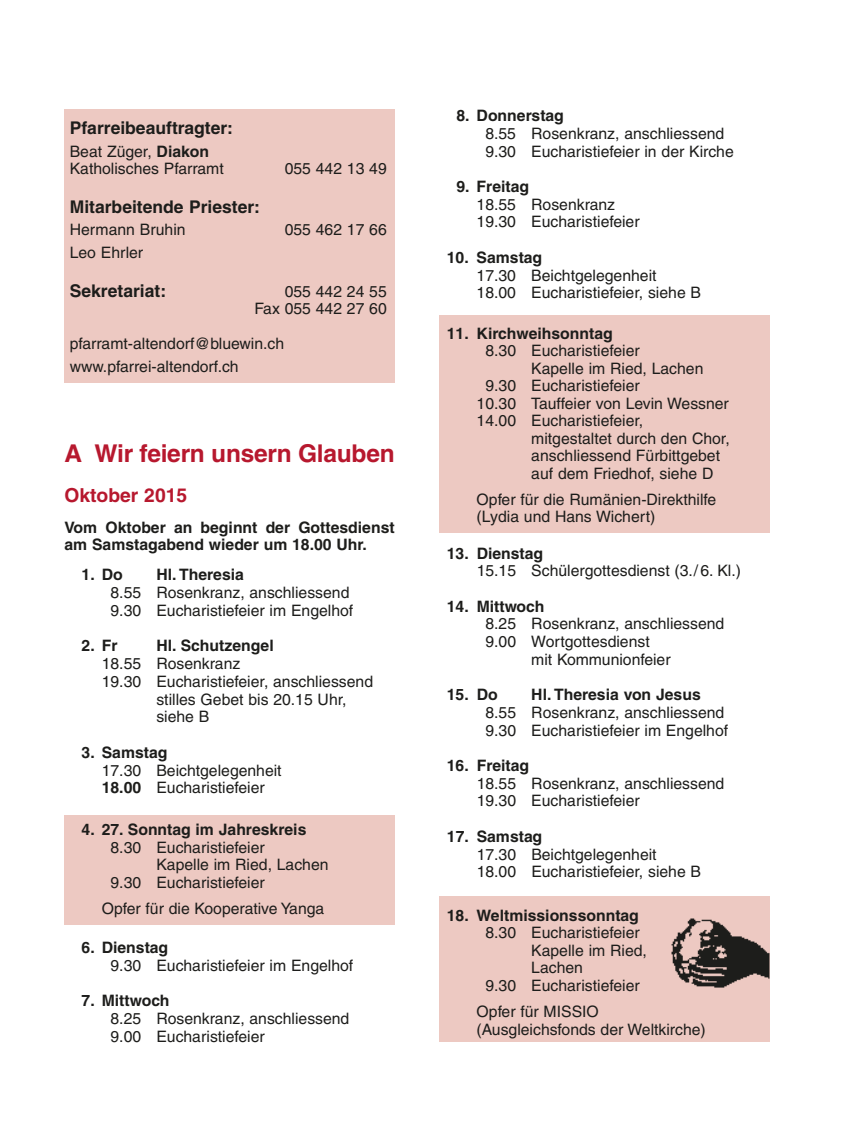
<style>
.page{position:relative;width:854px;height:1146px;background:#fff}
.page>*{position:absolute;margin:0;border:0;box-sizing:border-box;transform-origin:0 0}
.t1{font:700 24.5px "Helvetica";letter-spacing:-.01em;color:#b7182e}
.t2{font:700 19.25px "Helvetica";color:#b7182e}
.t3{font:700 17.5px "Helvetica";color:#1d1d1b}
.t4{font:15.75px/17.7px "Helvetica";color:#1d1d1b}
.t5{font:700 15.75px/17.7px "Helvetica";color:#1d1d1b}
.s1{font-weight:700}
</style>
<div class="page">
<div style="left:64px;top:109px;width:330px;height:274px;background:#edc9c2"></div>
<div style="left:439px;top:896px;width:330px;height:146px;background:#edc9c2"></div>
<div style="left:439px;top:316px;width:330px;height:217px;background:#edc9c2"></div>
<div style="left:64px;top:815px;width:330px;height:109px;background:#edc9c2"></div>
<img style="left:671px;top:908px;width:99px;height:85px">
<p class="t3" style="left:70px;top:117px;width:165px">Pfarreibeauftragter:</p>
<p class="t4" style="left:70px;top:142px;width:155px">Beat Züger, <span class="s1">Diakon<br></span>Katholisches Pfarramt</p>
<p class="t4" style="left:284px;top:160px;width:104px">055 442 13 49</p>
<p class="t3" style="left:70px;top:196px;width:192px">Mitarbeitende Priester:</p>
<p class="t4" style="left:70px;top:221px;width:117px">Hermann Bruhin</p>
<p class="t4" style="left:284px;top:221px;width:104px">055 462 17 66</p>
<p class="t4" style="left:70px;top:244px;width:75px">Leo Ehrler</p>
<p class="t3" style="left:70px;top:280px;width:98px">Sekretariat:</p>
<p class="t4" style="left:254px;top:282px;width:134px;text-align:right">055 442 24 55<br>Fax 055 442 27 60</p>
<p class="t4" style="left:70px;top:332px;width:216px;line-height:22.8px">pfarramt-altendorf@bluewin.ch www.pfarrei-altendorf.ch</p>
<h1 class="t1" style="left:64px;top:438px;width:331px">A Wir feiern unsern Glauben</h1>
<p class="t2" style="left:64px;top:484px;width:124px">Oktober 2015</p>
<p class="t5" style="left:64px;top:518px;width:331px">Vom Oktober an beginnt der Gottesdienst am Samstagabend wieder um 18.00 Uhr.</p>
<p class="t5" style="left:82px;top:566px;width:43px">1. Do</p>
<p class="t5" style="left:156px;top:566px;width:89px">Hl. Theresia</p>
<p class="t4" style="left:110px;top:584px;width:244px">8.55 Rosenkranz, anschliessend<br>9.30 Eucharistiefeier im Engelhof</p>
<p class="t5" style="left:82px;top:637px;width:37px">2. Fr</p>
<p class="t5" style="left:156px;top:637px;width:119px">Hl. Schutzengel</p>
<p class="t4" style="left:102px;top:655px;width:140px">18.55 Rosenkranz</p>
<p class="t4" style="left:102px;top:672px;width:273px">19.30 Eucharistiefeier, anschliessend</p>
<p class="t4" style="left:156px;top:690px;width:192px">stilles Gebet bis 20.15 Uhr,</p>
<p class="t4" style="left:156px;top:708px;width:54px">siehe B</p>
<p class="t5" style="left:82px;top:743px;width:87px">3. Samstag</p>
<p class="t4" style="left:102px;top:761px;width:181px">17.30 Beichtgelegenheit<br><span class="s1">18.00</span> Eucharistiefeier</p>
<p class="t5" style="left:82px;top:821px;width:226px">4. 27. Sonntag im Jahreskreis</p>
<p class="t4" style="left:110px;top:838px;width:156px">8.30 Eucharistiefeier</p>
<p class="t4" style="left:156px;top:856px;width:174px">Kapelle im Ried, Lachen</p>
<p class="t4" style="left:110px;top:873px;width:156px">9.30 Eucharistiefeier</p>
<p class="t4" style="left:102px;top:900px;width:224px">Opfer für die Kooperative Yanga</p>
<p class="t5" style="left:82px;top:938px;width:88px">6. Dienstag</p>
<p class="t4" style="left:110px;top:956px;width:244px">9.30 Eucharistiefeier im Engelhof</p>
<p class="t5" style="left:82px;top:992px;width:89px">7. Mittwoch</p>
<p class="t4" style="left:110px;top:1010px;width:240px">8.25 Rosenkranz, anschliessend<br>9.00 Eucharistiefeier</p>
<p class="t5" style="left:456px;top:107px;width:109px">8. Donnerstag</p>
<p class="t4" style="left:485px;top:125px;width:250px">8.55 Rosenkranz, anschliessend<br>9.30 Eucharistiefeier in der Kirche</p>
<p class="t5" style="left:456px;top:177px;width:74px">9. Freitag</p>
<p class="t4" style="left:476px;top:195px;width:164px">18.55 Rosenkranz<br>19.30 Eucharistiefeier</p>
<p class="t5" style="left:446px;top:248px;width:97px">10. Samstag</p>
<p class="t4" style="left:476px;top:266px;width:226px">17.30 Beichtgelegenheit<br>18.00 Eucharistiefeier, siehe B</p>
<p class="t5" style="left:446px;top:324px;width:167px">11. Kirchweihsonntag</p>
<p class="t4" style="left:485px;top:342px;width:156px">8.30 Eucharistiefeier</p>
<p class="t4" style="left:531px;top:359px;width:174px">Kapelle im Ried, Lachen</p>
<p class="t4" style="left:485px;top:377px;width:156px">9.30 Eucharistiefeier</p>
<p class="t4" style="left:476px;top:394px;width:254px">10.30 Tauffeier von Levin Wessner</p>
<p class="t4" style="left:476px;top:412px;width:168px">14.00 Eucharistiefeier,</p>
<p class="t4" style="left:531px;top:429px;width:200px">mitgestaltet durch den Chor,</p>
<p class="t4" style="left:531px;top:447px;width:190px">anschliessend Fürbittgebet</p>
<p class="t4" style="left:531px;top:464px;width:184px">auf dem Friedhof, siehe D</p>
<p class="t4" style="left:476px;top:491px;width:241px">Opfer für die Rumänien-Direkthilfe (Lydia und Hans Wichert)</p>
<p class="t5" style="left:446px;top:544px;width:98px">13. Dienstag</p>
<p class="t4" style="left:476px;top:562px;width:266px">15.15 Schülergottesdienst (3./6. Kl.)</p>
<p class="t5" style="left:446px;top:597px;width:99px">14. Mittwoch</p>
<p class="t4" style="left:485px;top:615px;width:240px">8.25 Rosenkranz, anschliessend</p>
<p class="t4" style="left:485px;top:633px;width:166px">9.00 Wortgottesdienst</p>
<p class="t4" style="left:531px;top:650px;width:141px">mit Kommunionfeier</p>
<p class="t5" style="left:446px;top:686px;width:52px">15. Do</p>
<p class="t5" style="left:531px;top:686px;width:171px">Hl. Theresia von Jesus</p>
<p class="t4" style="left:485px;top:703px;width:244px">8.55 Rosenkranz, anschliessend<br>9.30 Eucharistiefeier im Engelhof</p>
<p class="t5" style="left:446px;top:756px;width:84px">16. Freitag</p>
<p class="t4" style="left:476px;top:774px;width:249px">18.55 Rosenkranz, anschliessend<br>19.30 Eucharistiefeier</p>
<p class="t5" style="left:447px;top:827px;width:97px">17. Samstag</p>
<p class="t4" style="left:476px;top:845px;width:226px">17.30 Beichtgelegenheit<br>18.00 Eucharistiefeier, siehe B</p>
<p class="t5" style="left:446px;top:906px;width:193px">18. Weltmissionssonntag</p>
<p class="t4" style="left:485px;top:924px;width:156px">8.30 Eucharistiefeier</p>
<p class="t4" style="left:531px;top:941px;width:117px">Kapelle im Ried,</p>
<p class="t4" style="left:531px;top:959px;width:53px">Lachen</p>
<p class="t4" style="left:485px;top:976px;width:156px">9.30 Eucharistiefeier</p>
<p class="t4" style="left:476px;top:1003px;width:231px">Opfer für MISSIO (Ausgleichsfonds der Weltkirche)</p>
</div>
